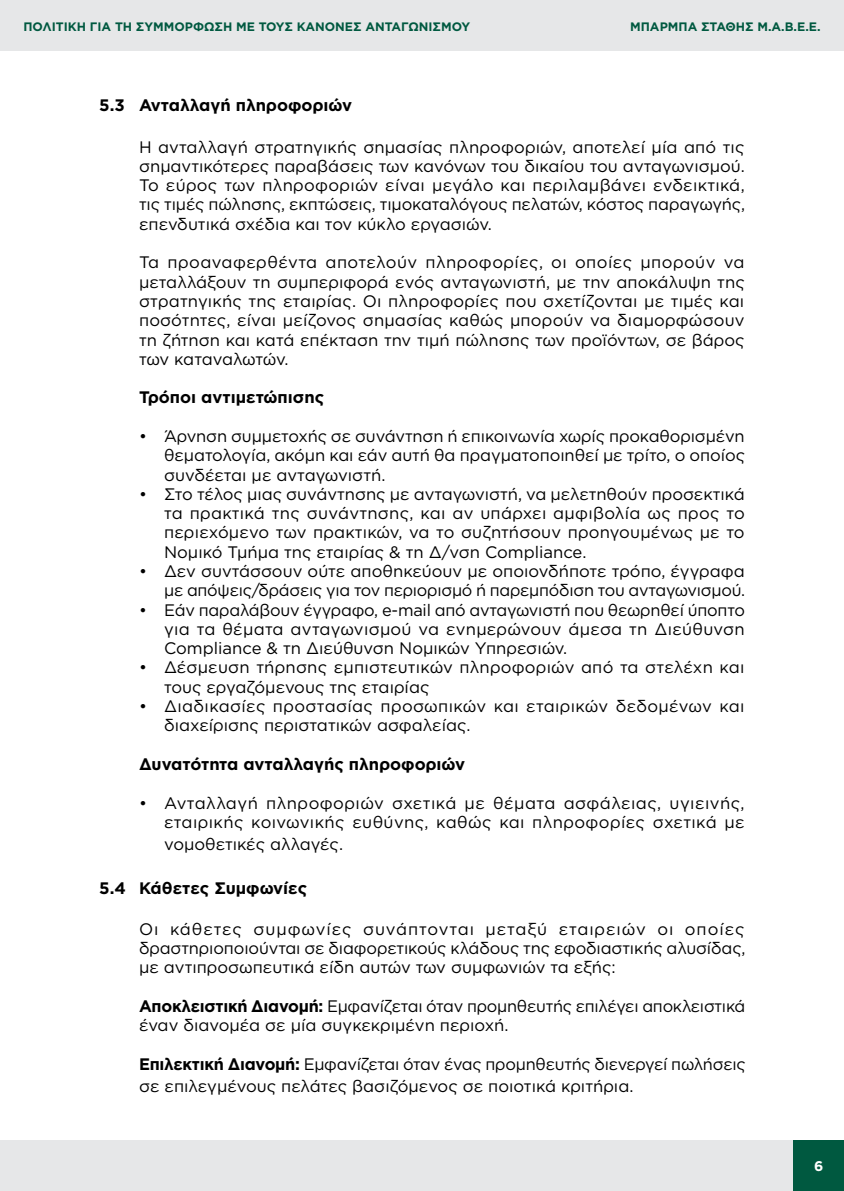
<style>
.page{position:relative;width:844px;height:1191px;background:#fff}
.page>*{position:absolute;margin:0;border:0;box-sizing:border-box;transform-origin:0 0}
.t1{font:16.62px/19.2px "Gotham Greek";color:#000;text-align:justify}
.t2{font:16.62px/19.2px "Gotham Greek";letter-spacing:.025em;color:#000;text-align:right}
.t3{font:700 16.62px "Gotham Greek";color:#000}
.t4{font:700 14px "Gotham Greek";color:#fff}
.t5{font:700 12.25px "Gotham Greek";color:#005940}
.s1{font-weight:700}
</style>
<div class="page">
<div style="left:0;top:0;width:843px;height:50px;background:#e6e7e8"></div>
<div style="left:0;top:1140px;width:843px;height:51px;background:#e6e7e8"></div>
<div style="left:793px;top:1140px;width:50px;height:51px;background:#005940"></div>
<p class="t5" style="left:23px;top:19px;width:448px">ΠΟΛΙΤΙΚΗ ΓΙΑ ΤΗ ΣΥΜΜΟΡΦΩΣΗ ΜΕ ΤΟΥΣ ΚΑΝΟΝΕΣ ΑΝΤΑΓΩΝΙΣΜΟΥ</p>
<p class="t5" style="left:630px;top:19px;width:192px">ΜΠΆΡΜΠΑ ΣΤΆΘΗΣ Μ.Α.Β.Ε.Ε.</p>
<p class="t3" style="left:99px;top:96px;width:254px">5.3 Ανταλλαγή πληροφοριών</p>
<p class="t1" style="left:139px;top:137px;width:607px">Η ανταλλαγή στρατηγικής σημασίας πληροφοριών, αποτελεί μία από τις σημαντικότερες παραβάσεις των κανόνων του δικαίου του ανταγωνισμού.<br>Το εύρος των πληροφοριών είναι μεγάλο και περιλαμβάνει ενδεικτικά, τις τιμές πώλησης, εκπτώσεις, τιμοκαταλόγους πελατών, κόστος παραγωγής, επενδυτικά σχέδια και τον κύκλο εργασιών.</p>
<p class="t1" style="left:139px;top:252px;width:607px">Τα προαναφερθέντα αποτελούν πληροφορίες, οι οποίες μπορούν να μεταλλάξουν τη συμπεριφορά ενός ανταγωνιστή, με την αποκάλυψη της στρατηγικής της εταιρίας. Οι πληροφορίες που σχετίζονται με τιμές και ποσότητες, είναι μείζονος σημασίας καθώς μπορούν να διαμορφώσουν τη ζήτηση και κατά επέκταση την τιμή πώλησης των προϊόντων, σε βάρος των καταναλωτών.</p>
<p class="t3" style="left:139px;top:388px;width:187px">Τρόποι αντιμετώπισης</p>
<p class="t1" style="left:164px;top:426px;width:582px;text-indent:-25px">• Άρνηση συμμετοχής σε συνάντηση ή επικοινωνία χωρίς προκαθορισμένη θεματολογία, ακόμη και εάν αυτή θα πραγματοποιηθεί με τρίτο, ο οποίος συνδέεται με ανταγωνιστή.</p>
<p class="t1" style="left:164px;top:484px;width:582px;text-indent:-25px">• Στο τέλος μιας συνάντησης με ανταγωνιστή, να μελετηθούν προσεκτικά τα πρακτικά της συνάντησης, και αν υπάρχει αμφιβολία ως προς το περιεχόμενο των πρακτικών, να το συζητήσουν προηγουμένως με το Νομικό Τμήμα της εταιρίας &amp; τη Δ/νση Compliance.</p>
<p class="t1" style="left:139px;top:561px;width:607px;text-align:right">• Δεν συντάσσουν ούτε αποθηκεύουν με οποιονδήποτε τρόπο, έγγραφα με απόψεις/δράσεις για τον περιορισμό ή παρεμπόδιση του ανταγωνισμού.</p>
<p class="t1" style="left:164px;top:600px;width:582px;text-indent:-25px">• Εάν παραλάβουν έγγραφο, e-mail από ανταγωνιστή που θεωρηθεί ύποπτο για τα θέματα ανταγωνισμού να ενημερώνουν άμεσα τη Διεύθυνση Compliance &amp; τη Διεύθυνση Νομικών Υπηρεσιών.</p>
<p class="t1" style="left:164px;top:657px;width:581px;text-indent:-25px">• Δέσμευση τήρησης εμπιστευτικών πληροφοριών από τα στελέχη και τους εργαζόμενους της εταιρίας</p>
<p class="t1" style="left:164px;top:696px;width:581px;text-indent:-25px">• Διαδικασίες προστασίας προσωπικών και εταιρικών δεδομένων και διαχείρισης περιστατικών ασφαλείας.</p>
<p class="t3" style="left:139px;top:754px;width:327px">Δυνατότητα ανταλλαγής πληροφοριών</p>
<p class="t2" style="left:139px;top:792px;width:607px">• Ανταλλαγή πληροφοριών σχετικά με θέματα ασφάλειας, υγιεινής, εταιρικής κοινωνικής ευθύνης, καθώς και πληροφορίες σχετικά με</p>
<p class="t1" style="left:164px;top:834px;width:180px">νομοθετικές αλλαγές.</p>
<p class="t3" style="left:99px;top:878px;width:209px">5.4 Κάθετες Συμφωνίες</p>
<p class="t1" style="left:139px;top:919px;width:607px">Οι κάθετες συμφωνίες συνάπτονται μεταξύ εταιρειών οι οποίες δραστηριοποιούνται σε διαφορετικούς κλάδους της εφοδιαστικής αλυσίδας, με αντιπροσωπευτικά είδη αυτών των συμφωνιών τα εξής:</p>
<p class="t1" style="left:139px;top:996px;width:607px"><span class="s1">Αποκλειστική Διανομή:</span> Εμφανίζεται όταν προμηθευτής επιλέγει αποκλειστικά έναν διανομέα σε μία συγκεκριμένη περιοχή.</p>
<p class="t1" style="left:139px;top:1052px;width:608px;line-height:21.9px"><span class="s1">Επιλεκτική Διανομή:</span> Εμφανίζεται όταν ένας προμηθευτής διενεργεί πωλήσεις σε επιλεγμένους πελάτες βασιζόμενος σε ποιοτικά κριτήρια.</p>
<p class="t4" style="left:814px;top:1157px;width:11px">6</p>
</div>
